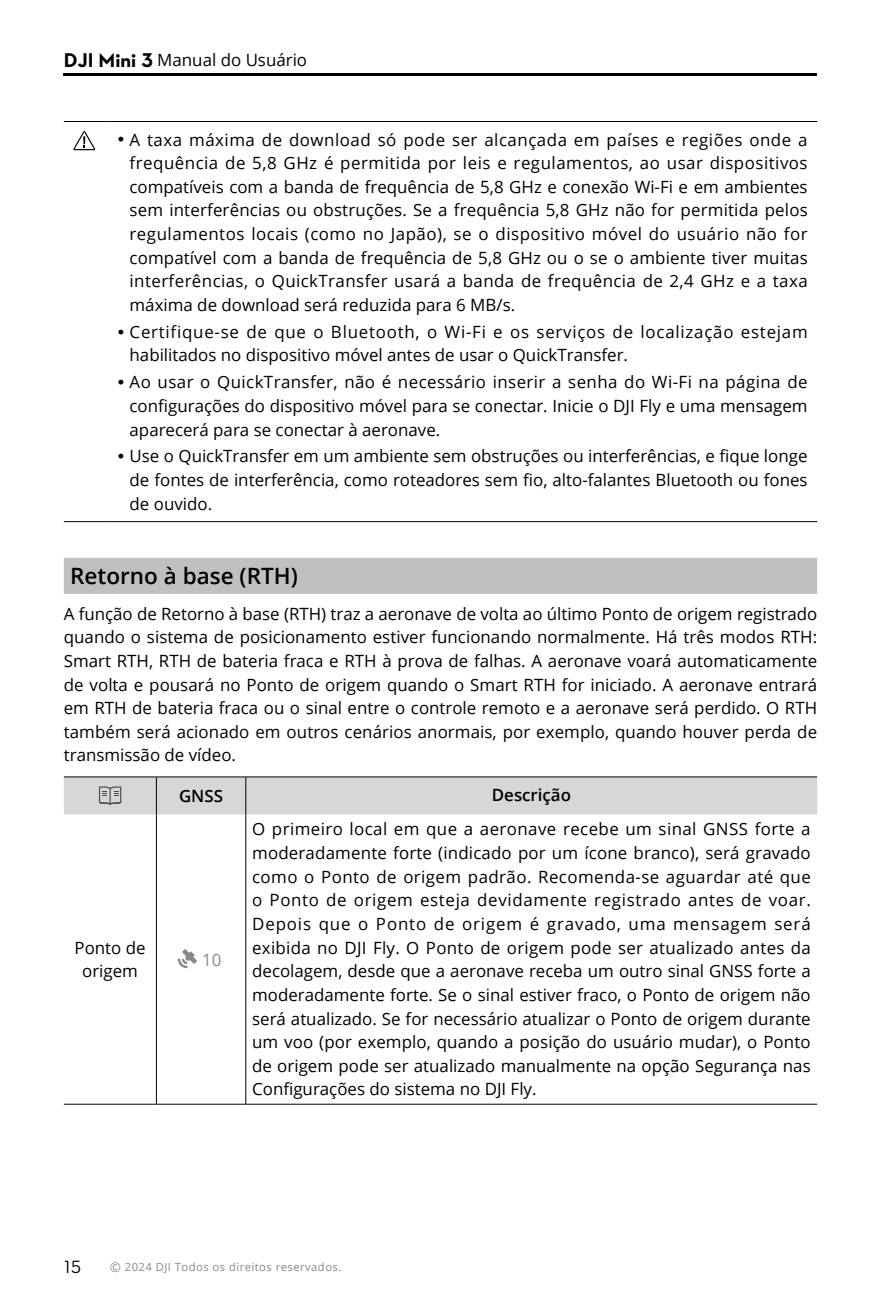
<style>
.page{position:relative;width:881px;height:1308px;background:#fff}
.page>*{position:absolute;margin:0;border:0;box-sizing:border-box;transform-origin:0 0}
.t1{font:600 22.5px "Open Sans";color:#000}
.t2{font:18px "Dji";color:#000}
.t3{font:16.88px/23.6px "Open Sans";color:#000;text-align:justify}
.t4{font:16.88px/23.6px "Open Sans";letter-spacing:.045em;color:#000}
.t5{font:600 16.88px "Open Sans";color:#000}
.t6{font:16.88px "Open Sans";color:#898989}
.t7{font:11.25px "Open Sans";letter-spacing:.04em;color:#898989}
.s1{font-family:"Dji";font-weight:700;font-size:20.25px}
.s2{font-family:"Dji"}
.s3{font-size:13.5px}
</style>
<div class="page">
<hr style="left:64px;top:74px;width:752px;height:2px;background:#000">
<div style="left:64px;top:558px;width:752px;height:36px;background:#bfc0c0"></div>
<hr style="left:64px;top:121px;width:43px;height:1px;background:#000">
<hr style="left:107px;top:121px;width:709px;height:1px;background:#000">
<hr style="left:64px;top:521px;width:43px;height:1px;background:#000">
<hr style="left:107px;top:521px;width:709px;height:1px;background:#000">
<svg style="left:73px;top:131px;width:22px;height:19px"></svg>
<hr style="left:64px;top:776px;width:92px;height:1px;background:#000">
<hr style="left:156px;top:776px;width:90px;height:1px;background:#000">
<hr style="left:246px;top:776px;width:570px;height:1px;background:#000">
<hr style="left:156px;top:814px;width:1px;height:289px;background:#000">
<hr style="left:156px;top:1103px;width:90px;height:1px;background:#000">
<hr style="left:245px;top:814px;width:1px;height:289px;background:#000">
<hr style="left:64px;top:1103px;width:92px;height:1px;background:#000">
<hr style="left:246px;top:1103px;width:570px;height:1px;background:#000">
<div style="left:64px;top:777px;width:752px;height:37px;background:#d7d7d8"></div>
<svg style="left:178px;top:949px;width:19px;height:19px"></svg>
<p class="t3" style="left:64px;top:48px;width:245px"><span class="s1">DJI Mini 3</span> Manual do Usuário</p>
<p class="t3" style="left:129px;top:127px;width:679px;text-indent:-13px"><span class="s2">•</span> A taxa máxima de download só pode ser alcançada em países e regiões onde a frequência de 5,8 GHz é permitida por leis e regulamentos, ao usar dispositivos compatíveis com a banda de frequência de 5,8 GHz e conexão Wi-Fi e em ambientes sem interferências ou obstruções. Se a frequência 5,8 GHz não for permitida pelos regulamentos locais (como no Japão), se o dispositivo móvel do usuário não for compatível com a banda de frequência de 5,8 GHz ou o se o ambiente tiver muitas interferências, o QuickTransfer usará a banda de frequência de 2,4 GHz e a taxa máxima de download será reduzida para 6 MB/s.</p>
<p class="t4" style="left:129px;top:319px;width:679px;text-indent:-13px"><span class="s2">•</span> Certifique-se de que o Bluetooth, o Wi-Fi e os serviços de localização estejam habilitados no dispositivo móvel antes de usar o QuickTransfer.</p>
<p class="t3" style="left:129px;top:370px;width:679px;text-indent:-13px"><span class="s2">•</span> Ao usar o QuickTransfer, não é necessário inserir a senha do Wi-Fi na página de configurações do dispositivo móvel para se conectar. Inicie o DJI Fly e uma mensagem aparecerá para se conectar à aeronave.</p>
<p class="t3" style="left:129px;top:444px;width:679px;text-indent:-13px"><span class="s2">•</span> Use o QuickTransfer em um ambiente sem obstruções ou interferências, e fique longe de fontes de interferência, como roteadores sem fio, alto-falantes Bluetooth ou fones de ouvido.</p>
<h1 class="t1" style="left:70px;top:560px;width:229px">Retorno à base (RTH)</h1>
<p class="t3" style="left:64px;top:601px;width:754px">A função de Retorno à base (RTH) traz a aeronave de volta ao último Ponto de origem registrado quando o sistema de posicionamento estiver funcionando normalmente. Há três modos RTH:<br>Smart RTH, RTH de bateria fraca e RTH à prova de falhas. A aeronave voará automaticamente de volta e pousará no Ponto de origem quando o Smart RTH for iniciado. A aeronave entrará em RTH de bateria fraca ou o sinal entre o controle remoto e a aeronave será perdido. O RTH também será acionado em outros cenários anormais, por exemplo, quando houver perda de transmissão de vídeo.</p>
<p class="t5" style="left:179px;top:784px;width:46px">GNSS</p>
<p class="t5" style="left:491px;top:783px;width:81px">Descrição</p>
<p class="t3" style="left:74px;top:935px;width:73px;text-align:center">Ponto de origem</p>
<p class="t6" style="left:202px;top:948px;width:21px">10</p>
<p class="t3" style="left:252px;top:817px;width:560px">O primeiro local em que a aeronave recebe um sinal GNSS forte a moderadamente forte (indicado por um ícone branco), será gravado como o Ponto de origem padrão. Recomenda-se aguardar até que o Ponto de origem esteja devidamente registrado antes de voar.<br>Depois que o Ponto de origem é gravado, uma mensagem será exibida no DJI Fly. O Ponto de origem pode ser atualizado antes da decolagem, desde que a aeronave receba um outro sinal GNSS forte a moderadamente forte. Se o sinal estiver fraco, o Ponto de origem não será atualizado. Se for necessário atualizar o Ponto de origem durante um voo (por exemplo, quando a posição do usuário mudar), o Ponto de origem pode ser atualizado manualmente na opção Segurança nas Configurações do sistema no DJI Fly.</p>
<p class="t2" style="left:64px;top:1258px;width:18px">15</p>
<p class="t7" style="left:110px;top:1259px;width:233px"><span class="s3">©</span> 2024 DJI Todos os direitos reservados.</p>
</div>
